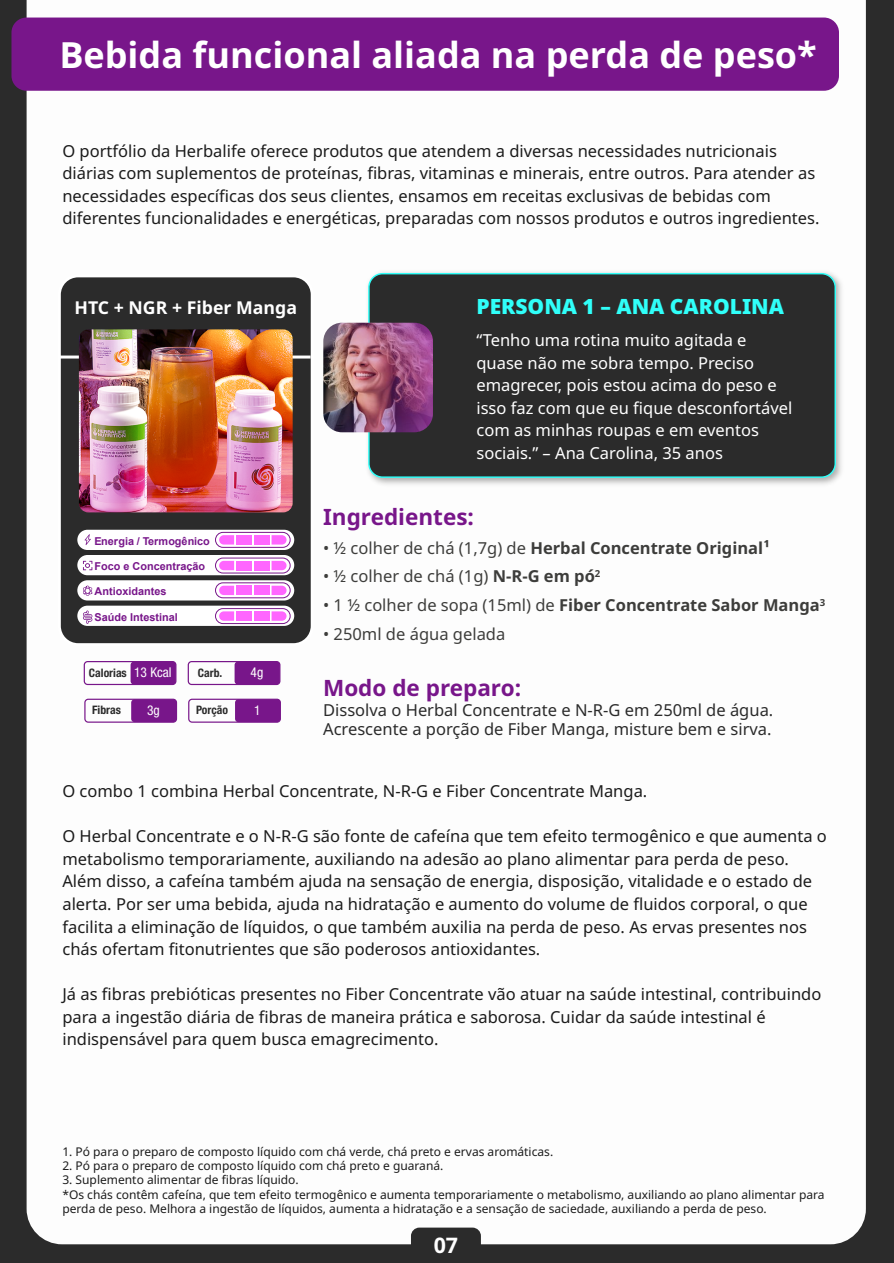
<style>
.page{position:relative;width:894px;height:1263px;background:#fff}
.page>*{position:absolute;margin:0;border:0;box-sizing:border-box;transform-origin:0 0}
.t1{font:700 36px "Noto Sans";color:#fff}
.t2{font:700 22.5px "Noto Sans";color:#78168a}
.t3{font:700 21.45px "Noto Sans";color:#fff}
.t4{font:900 21px "Noto Sans";color:#30fff9}
.t5{font:700 17.7px "Noto Sans";color:#fff}
.t6{font:16.5px/22.5px "Noto Sans";color:#1b1b1b}
.t7{font:16.5px/22.5px "Noto Sans";color:#fff}
.t8{font:700 16.5px "Noto Sans";color:#3d3d3b}
.t9{font:16.5px/19.8px "Noto Sans";color:#2b2b2b}
.t10{font:16.5px "Noto Sans";color:#3d3d3b}
.t11{font:condensed 13.5px "Helvetica Neue LT Std";color:#fff}
.t12{font:12px/14.4px "Noto Sans";color:#1b1b1b}
.t13{font:700 condensed 11.7px "Helvetica Neue LT Std";color:#2b2b2b}
.t14{font:700 10.8px "Arial";color:#78168a}
.s1{font-weight:400}
.s2{font-weight:700}
</style>
<div class="page">
<div style="left:0;top:0;width:893px;height:1263px;background:#2b2b2b"></div>
<div style="left:27px;top:0;width:838px;height:1244px;background:#fdfdfd"></div>
<div style="left:11px;top:18px;width:827px;height:73px;background:#78168a;border-radius:15px"></div>
<img style="left:362px;top:266px;width:486px;height:225px">
<div style="left:369px;top:274px;width:465px;height:203px;background:#2b2b2b;border-radius:14px"></div>
<div style="left:368px;top:273px;width:467px;height:205px;border:1px solid #30fff9;border-radius:14px"></div>
<img style="left:323px;top:323px;width:110px;height:109px">
<div style="left:131px;top:699px;width:45px;height:23px;background:#78168a;border-radius:3px"></div>
<div style="left:84px;top:699px;width:93px;height:24px;border:1px solid #78168a;border-radius:3px"></div>
<div style="left:234px;top:661px;width:46px;height:23px;background:#78168a;border-radius:3px"></div>
<div style="left:188px;top:661px;width:92px;height:24px;border:1px solid #78168a;border-radius:3px"></div>
<div style="left:130px;top:661px;width:46px;height:23px;background:#78168a;border-radius:3px"></div>
<div style="left:84px;top:661px;width:92px;height:24px;border:1px solid #78168a;border-radius:3px"></div>
<div style="left:235px;top:699px;width:45px;height:23px;background:#78168a;border-radius:3px"></div>
<div style="left:188px;top:699px;width:93px;height:24px;border:1px solid #78168a;border-radius:3px"></div>
<div style="left:411px;top:1227px;width:69px;height:34px;background:#2b2b2b;border-radius:8px"></div>
<div style="left:59px;top:276px;width:253px;height:369px;background:#2b2b2b;border-radius:19px"></div>
<div style="left:58px;top:274px;width:255px;height:372px;border:3px solid #fff;border-radius:19px"></div>
<div style="left:77px;top:530px;width:217px;height:20px;background:#fff;border-radius:10px"></div>
<div style="left:215px;top:532px;width:75px;height:16px;border:1px solid #78168a;border-radius:7px"></div>
<svg style="left:219px;top:535px;width:15px;height:9px"></svg>
<svg style="left:271px;top:535px;width:15px;height:9px"></svg>
<div style="left:253px;top:535px;width:16px;height:9px;background:#f6f"></div>
<div style="left:236px;top:535px;width:16px;height:9px;background:#f6f"></div>
<svg style="left:84px;top:534px;width:7px;height:11px"></svg>
<div style="left:77px;top:555px;width:217px;height:20px;background:#fff;border-radius:10px"></div>
<div style="left:215px;top:557px;width:75px;height:16px;border:1px solid #78168a;border-radius:7px"></div>
<svg style="left:83px;top:561px;width:9px;height:9px"></svg>
<svg style="left:219px;top:561px;width:15px;height:9px"></svg>
<svg style="left:271px;top:561px;width:15px;height:9px"></svg>
<div style="left:253px;top:561px;width:16px;height:9px;background:#f6f"></div>
<div style="left:236px;top:561px;width:16px;height:9px;background:#f6f"></div>
<div style="left:77px;top:580px;width:217px;height:20px;background:#fff;border-radius:10px"></div>
<div style="left:215px;top:582px;width:75px;height:16px;border:1px solid #78168a;border-radius:7px"></div>
<svg style="left:83px;top:585px;width:9px;height:11px"></svg>
<svg style="left:219px;top:586px;width:15px;height:9px"></svg>
<svg style="left:271px;top:586px;width:15px;height:9px"></svg>
<div style="left:253px;top:586px;width:16px;height:9px;background:#f6f"></div>
<div style="left:236px;top:586px;width:16px;height:9px;background:#f6f"></div>
<div style="left:77px;top:606px;width:217px;height:20px;background:#fff;border-radius:10px"></div>
<div style="left:215px;top:608px;width:75px;height:16px;border:1px solid #78168a;border-radius:7px"></div>
<svg style="left:83px;top:610px;width:9px;height:14px"></svg>
<svg style="left:219px;top:611px;width:15px;height:10px"></svg>
<svg style="left:271px;top:611px;width:15px;height:10px"></svg>
<div style="left:253px;top:611px;width:16px;height:10px;background:#f6f"></div>
<div style="left:236px;top:611px;width:16px;height:10px;background:#f6f"></div>
<hr style="left:59px;top:355px;width:251px;height:3px;background:#fff">
<img style="left:79px;top:329px;width:213px;height:183px">
<h1 class="t1" style="left:59px;top:35px;width:758px">Bebida funcional aliada na perda de peso*</h1>
<p class="t6" style="left:62px;top:140px;width:758px">O portfólio da Herbalife oferece produtos que atendem a diversas necessidades nutricionais diárias com suplementos de proteínas, fibras, vitaminas e minerais, entre outros. Para atender as necessidades específicas dos seus clientes, ensamos em receitas exclusivas de bebidas com diferentes funcionalidades e energéticas, preparadas com nossos produtos e outros ingredientes.</p>
<p class="t5" style="left:74px;top:298px;width:224px">HTC + NGR + Fiber Manga</p>
<p class="t14" style="left:94px;top:533px;width:117px">Energia / Termogênico</p>
<p class="t14" style="left:94px;top:559px;width:112px">Foco e Concentração</p>
<p class="t14" style="left:94px;top:583px;width:73px">Antioxidantes</p>
<p class="t14" style="left:94px;top:609px;width:85px">Saúde Intestinal</p>
<p class="t11" style="left:134px;top:664px;width:39px">13 Kcal</p>
<p class="t11" style="left:250px;top:664px;width:14px">4g</p>
<p class="t11" style="left:147px;top:702px;width:14px">3g</p>
<p class="t13" style="left:196px;top:703px;width:33px">Porção</p>
<p class="t11" style="left:254px;top:702px;width:8px">1</p>
<p class="t13" style="left:89px;top:665px;width:39px">Calorias</p>
<p class="t13" style="left:198px;top:665px;width:26px">Carb.</p>
<p class="t13" style="left:92px;top:703px;width:30px">Fibras</p>
<p class="t4" style="left:476px;top:294px;width:309px">PERSONA 1 – ANA CAROLINA</p>
<p class="t7" style="left:476px;top:329px;width:317px">“Tenho uma rotina muito agitada e quase não me sobra tempo. Preciso emagrecer, pois estou acima do peso e isso faz com que eu fique desconfortável com as minhas roupas e em eventos sociais.” – Ana Carolina, 35 anos</p>
<h2 class="t2" style="left:323px;top:504px;width:152px">Ingredientes:</h2>
<p class="t8" style="left:323px;top:538px;width:448px"><span class="s1">• ½ colher de chá (1,7g) de</span> Herbal Concentrate Original¹</p>
<p class="t10" style="left:323px;top:567px;width:279px">• ½ colher de chá (1g) <span class="s2">N-R-G em pó</span><sup>2</sup></p>
<p class="t8" style="left:323px;top:596px;width:503px"><span class="s1">• 1 ½ colher de sopa (15ml) de</span> Fiber Concentrate Sabor Manga<sup>3</sup></p>
<p class="t10" style="left:323px;top:625px;width:184px">• 250ml de água gelada</p>
<h2 class="t2" style="left:323px;top:675px;width:199px">Modo de preparo:</h2>
<p class="t9" style="left:323px;top:700px;width:451px">Dissolva o Herbal Concentrate e N-R-G em 250ml de água.<br>Acrescente a porção de Fiber Manga, misture bem e sirva.</p>
<p class="t6" style="left:62px;top:780px;width:586px">O combo 1 combina Herbal Concentrate, N-R-G e Fiber Concentrate Manga.</p>
<p class="t6" style="left:62px;top:825px;width:765px">O Herbal Concentrate e o N-R-G são fonte de cafeína que tem efeito termogênico e que aumenta o metabolismo temporariamente, auxiliando na adesão ao plano alimentar para perda de peso.<br>Além disso, a cafeína também ajuda na sensação de energia, disposição, vitalidade e o estado de alerta. Por ser uma bebida, ajuda na hidratação e aumento do volume de fluidos corporal, o que facilita a eliminação de líquidos, o que também auxilia na perda de peso. As ervas presentes nos chás ofertam fitonutrientes que são poderosos antioxidantes.</p>
<p class="t6" style="left:62px;top:983px;width:760px">Já as fibras prebióticas presentes no Fiber Concentrate vão atuar na saúde intestinal, contribuindo para a ingestão diária de fibras de maneira prática e saborosa. Cuidar da saúde intestinal é indispensável para quem busca emagrecimento.</p>
<p class="t12" style="left:62px;top:1144px;width:492px">1. Pó para o preparo de composto líquido com chá verde, chá preto e ervas aromáticas.</p>
<p class="t12" style="left:62px;top:1158px;width:382px">2. Pó para o preparo de composto líquido com chá preto e guaraná.</p>
<p class="t12" style="left:62px;top:1173px;width:763px">3. Suplemento alimentar de fibras líquido.<br>*Os chás contêm cafeína, que tem efeito termogênico e aumenta temporariamente o metabolismo, auxiliando ao plano alimentar para perda de peso. Melhora a ingestão de líquidos, aumenta a hidratação e a sensação de saciedade, auxiliando a perda de peso.</p>
<h3 class="t3" style="left:433px;top:1233px;width:26px">07</h3>
</div>
